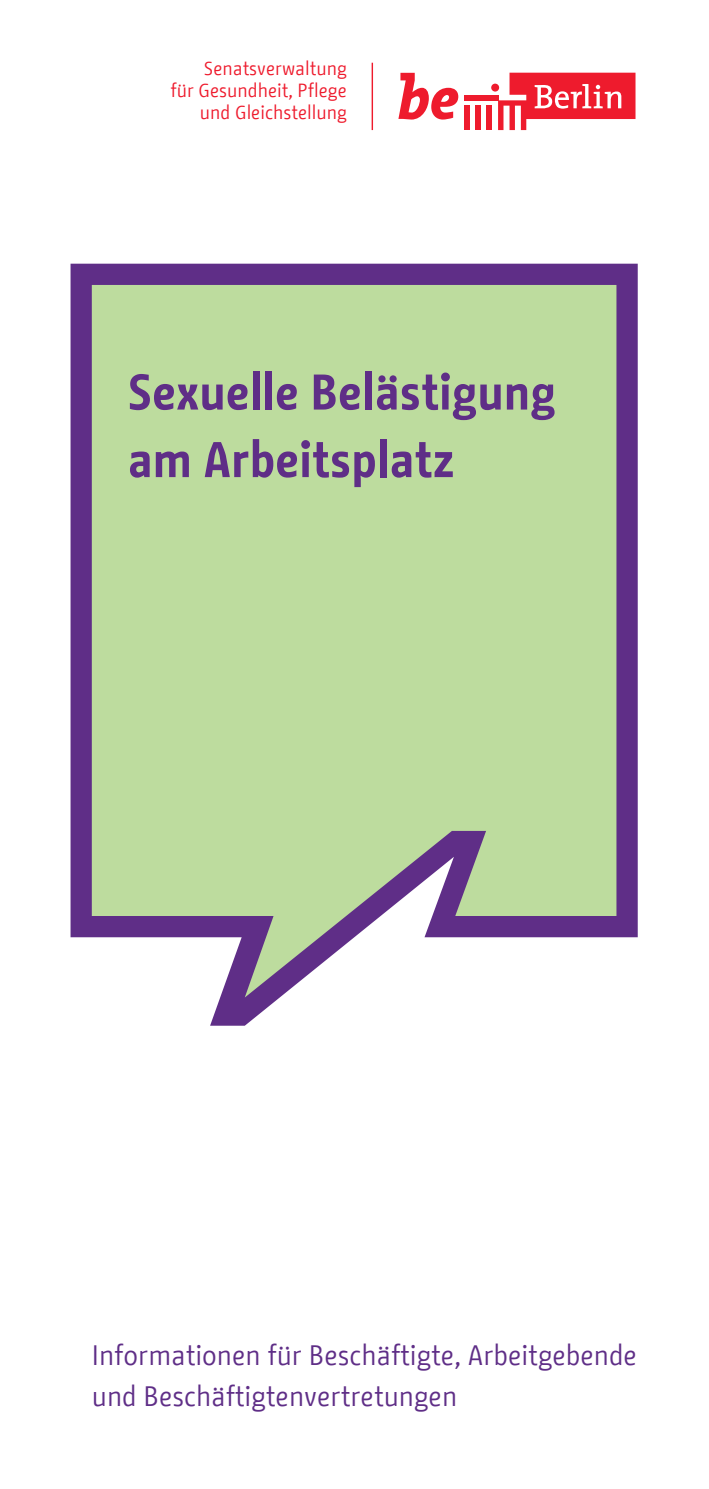
<style>
.page{position:relative;width:709px;height:1489px;background:#fff}
.page>*{position:absolute;margin:0;border:0;box-sizing:border-box;transform-origin:0 0}
.t1{font:700 50px/67.5px "BMF Change";color:#5f2e87}
.t2{font:28px/41.2px "BMF Change";color:#5f2e87}
.t3{font:19px/21.8px "BMF Change";color:#ee1b2d;text-align:right}
</style>
<div class="page">
<svg style="left:398px;top:73px;width:60px;height:46px"></svg>
<div style="left:464px;top:105px;width:5px;height:25px;background:#ee1b2d"></div>
<div style="left:475px;top:105px;width:6px;height:25px;background:#ee1b2d"></div>
<div style="left:487px;top:105px;width:5px;height:25px;background:#ee1b2d"></div>
<div style="left:464px;top:95px;width:34px;height:5px;background:#ee1b2d"></div>
<div style="left:491px;top:84px;width:8px;height:8px;background:#ee1b2d;border-radius:50%"></div>
<svg style="left:498px;top:73px;width:137px;height:57px"></svg>
<hr style="left:371px;top:63px;width:2px;height:67px;background:#ee1b2d">
<svg style="left:71px;top:264px;width:566px;height:761px;background:#b7c8a5"></svg>
<p class="t3" style="left:170px;top:58px;width:178px">Senatsverwaltung<br>für Gesundheit, Pflege und Gleichstellung</p>
<h1 class="t1" style="left:128px;top:359px;width:429px">Sexuelle Belästigung am Arbeitsplatz</h1>
<p class="t2" style="left:92px;top:1334px;width:546px">Informationen für Beschäftigte, Arbeitgebende und Beschäftigtenvertretungen</p>
</div>
